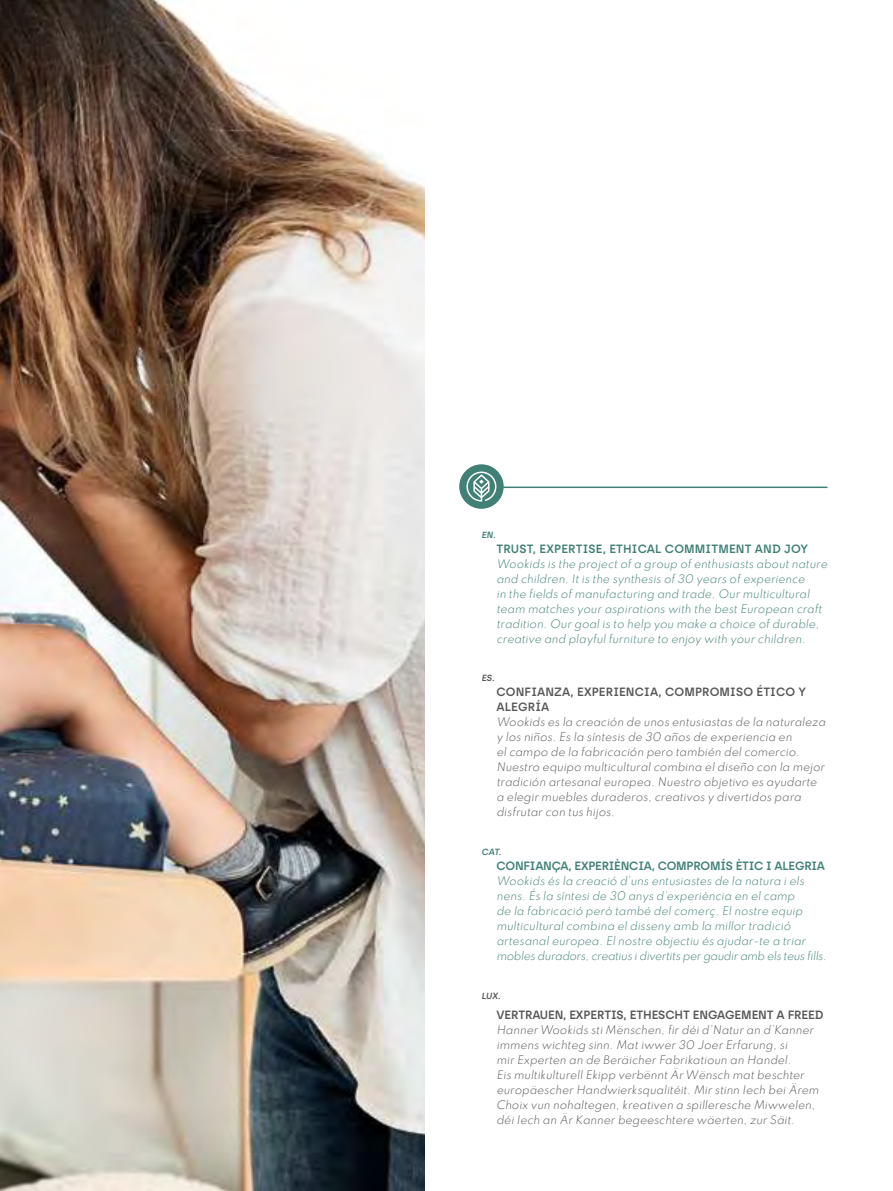
<style>
.page{position:relative;width:893px;height:1191px;background:#fff}
.page>*{position:absolute;margin:0;border:0;box-sizing:border-box;transform-origin:0 0}
.t1{font:600 12px/15px "Archia";letter-spacing:.01em;color:#575756}
.t2{font:600 12px "Archia";letter-spacing:-.02em;color:#408076}
.t3{font:600 12px "Archia";letter-spacing:-.01em;color:#575756}
.t4{font:600 12px "Archia";letter-spacing:.01em;color:#408076}
.t5{font:300 10.5px/15px "Spartan";color:#575756}
.t6{font:300 10.5px/15px "Spartan";color:#408076}
.t7{font:600 9px "Archia";color:#408076}
.t8{font:600 9px "Archia";color:#575756}
</style>
<div class="page">
<img style="left:0;top:0;width:425px;height:1191px">
<hr style="left:481px;top:486px;width:346px;height:2px;background:#408076">
<div style="left:459px;top:464px;width:45px;height:45px;background:#408076;border-radius:50%"></div>
<svg style="left:466px;top:471px;width:31px;height:30px"></svg>
<p class="t7" style="left:481px;top:529px;width:17px">EN.</p>
<p class="t4" style="left:496px;top:541px;width:313px">TRUST, EXPERTISE, ETHICAL COMMITMENT AND JOY</p>
<p class="t6" style="left:496px;top:556px;width:335px">Wookids is the projectofa group ofenthusiasts aboutnature and children.Itis the synthesis of30 years ofexperience<br>in the fields ofmanufacturing and trade.Our multicultural team matches your aspirations with the bestEuropean craft tradition.Our goalis to help you make a choice ofdurable, creative and playfulfurniture to enjoy with your children.</p>
<p class="t8" style="left:481px;top:672px;width:16px">ES.</p>
<p class="t1" style="left:496px;top:684px;width:311px">CONFIANZA, EXPERIENCIA, COMPROMISO ÉTICO Y<br>ALEGRÍA</p>
<p class="t5" style="left:496px;top:713px;width:333px">Wookids es la creación de unos entusiastas de la naturaleza y los niños.Es la síntesis de 30 años de experiencia en elcampo de la fabricación pero también delcomercio.<br>Nuestro equipo multiculturalcombina eldiseño con la mejor tradición artesanaleuropea.Nuestro objetivo es ayudarte a elegir muebles duraderos,creativos y divertidos para disfrutar con tus hijos.</p>
<p class="t7" style="left:481px;top:846px;width:23px">CAT.</p>
<p class="t2" style="left:496px;top:858px;width:330px">CONFIANÇA, EXPERIÈNCIA, COMPROMÍS ÈTIC I ALEGRIA</p>
<p class="t6" style="left:496px;top:873px;width:334px">Wookids és la creació d’uns entusiastes de la natura iels nens.És la sínteside 30 anys d’experiència en elcamp<br>de la fabricació però també delcomerç.Elnostre equip multiculturalcombina eldisseny amb la millor tradició artesanaleuropea.Elnostre objectiu és aj udar-te a triar mobles duradors,creatius idivertits pergaudiramb els teus fills.</p>
<p class="t8" style="left:481px;top:991px;width:22px">LUX.</p>
<p class="t3" style="left:496px;top:1007px;width:329px">VERTRAUEN, EXPERTIS, ETHESCHT ENGAGEMENT A FREED</p>
<p class="t5" style="left:496px;top:1022px;width:326px">Hanner Wookids stiMënschen,fir déid’Natur an d’Kanner immens wichteg sinn.Matiwwer 30 Joer Erfarung,si<br>mir Experten an de Beräicher Fabrikatioun an Handel.<br>Eis multikulturellEkipp verbënntÄr Wënsch matbeschter europäescher Handwierksqualitéit.Mir stinn Iech beiÄrem Choix vun nohaltegen,kreativen a spilleresche Miwwelen, déiIech an Är Kanner begeeschtere wäerten,zur Säit.</p>
</div>
